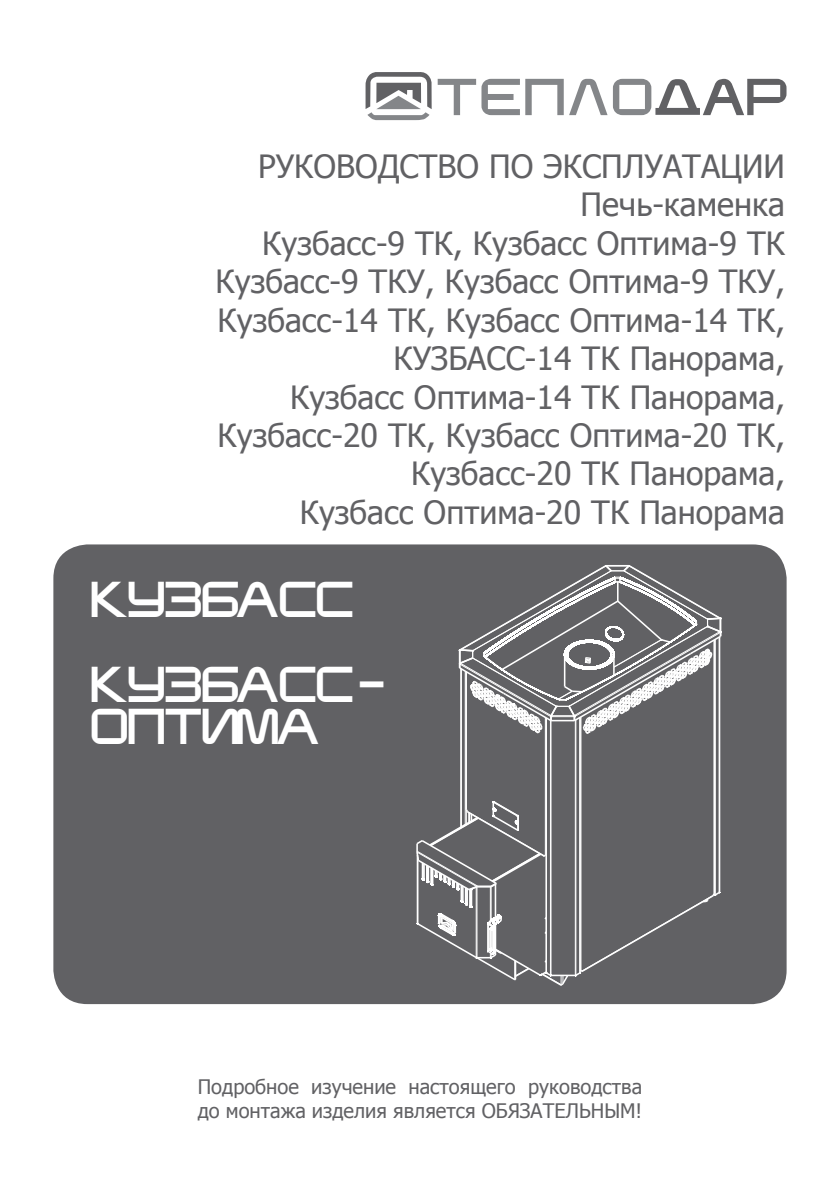
<style>
.page{position:relative;width:840px;height:1191px;background:#fff}
.page>*{position:absolute;margin:0;border:0;box-sizing:border-box;transform-origin:0 0}
.t1{font:35.2px/42.2px "teplodar";color:#fff}
.t2{font:32px/38.4px "Tahoma";color:#616164;text-align:right}
.t3{font:20px/24px "Tahoma";color:#616164}
</style>
<div class="page">
<div style="left:53px;top:544px;width:733px;height:460px;background:#616164;border-radius:34px"></div>
<hr style="left:544px;top:717px;width:1px;height:138px;background:#fff">
<hr style="left:465px;top:672px;width:1px;height:137px;background:#fff">
<hr style="left:464px;top:671px;width:1px;height:153px;background:#fff">
<hr style="left:460px;top:669px;width:1px;height:158px;background:#fff">
<hr style="left:713px;top:640px;width:1px;height:253px;background:#fff">
<hr style="left:580px;top:717px;width:1px;height:253px;background:#fff">
<hr style="left:714px;top:639px;width:1px;height:256px;background:#fff">
<hr style="left:718px;top:637px;width:2px;height:255px;background:#fff">
<hr style="left:545px;top:718px;width:1px;height:254px;background:#fff">
<hr style="left:579px;top:717px;width:1px;height:256px;background:#fff">
<hr style="left:549px;top:720px;width:1px;height:255px;background:#fff">
<hr style="left:546px;top:718px;width:1px;height:255px;background:#fff">
<hr style="left:574px;top:720px;width:1px;height:255px;background:#fff">
<hr style="left:575px;top:720px;width:1px;height:255px;background:#fff">
<hr style="left:550px;top:720px;width:1px;height:255px;background:#fff">
<svg style="left:416px;top:800px;width:305px;height:186px"></svg>
<svg style="left:458px;top:565px;width:264px;height:170px"></svg>
<svg style="left:365px;top:72px;width:66px;height:48px"></svg>
<svg style="left:437px;top:79px;width:349px;height:36px"></svg>
<p class="t2" style="left:215px;top:146px;width:570px">РУКОВОДСТВО ПО ЭКСПЛУАТАЦИИ<br>Печь-каменка<br>Кузбасс-9 ТК, Кузбасс Оптима-9 ТК<br>Кузбасс-9 ТКУ, Кузбасс Оптима-9 ТКУ,<br>Кузбасс-14 ТК, Кузбасс Оптима-14 ТК,<br>КУЗБАСС-14 ТК Панорама,<br>Кузбасс Оптима-14 ТК Панорама,<br>Кузбасс-20 ТК, Кузбасс Оптима-20 ТК,<br>Кузбасс-20 ТК Панорама,<br>Кузбасс Оптима-20 ТК Панорама</p>
<p class="t1" style="left:92px;top:583px;width:263px">КУЗБАСС</p>
<p class="t1" style="left:92px;top:668px;width:294px">КУЗБАСС-<br>ОПТИМА</p>
<p class="t3" style="left:198px;top:1074px;width:445px">Подробное изучение настоящего руководства до монтажа изделия является ОБЯЗАТЕЛЬНЫМ!</p>
</div>
